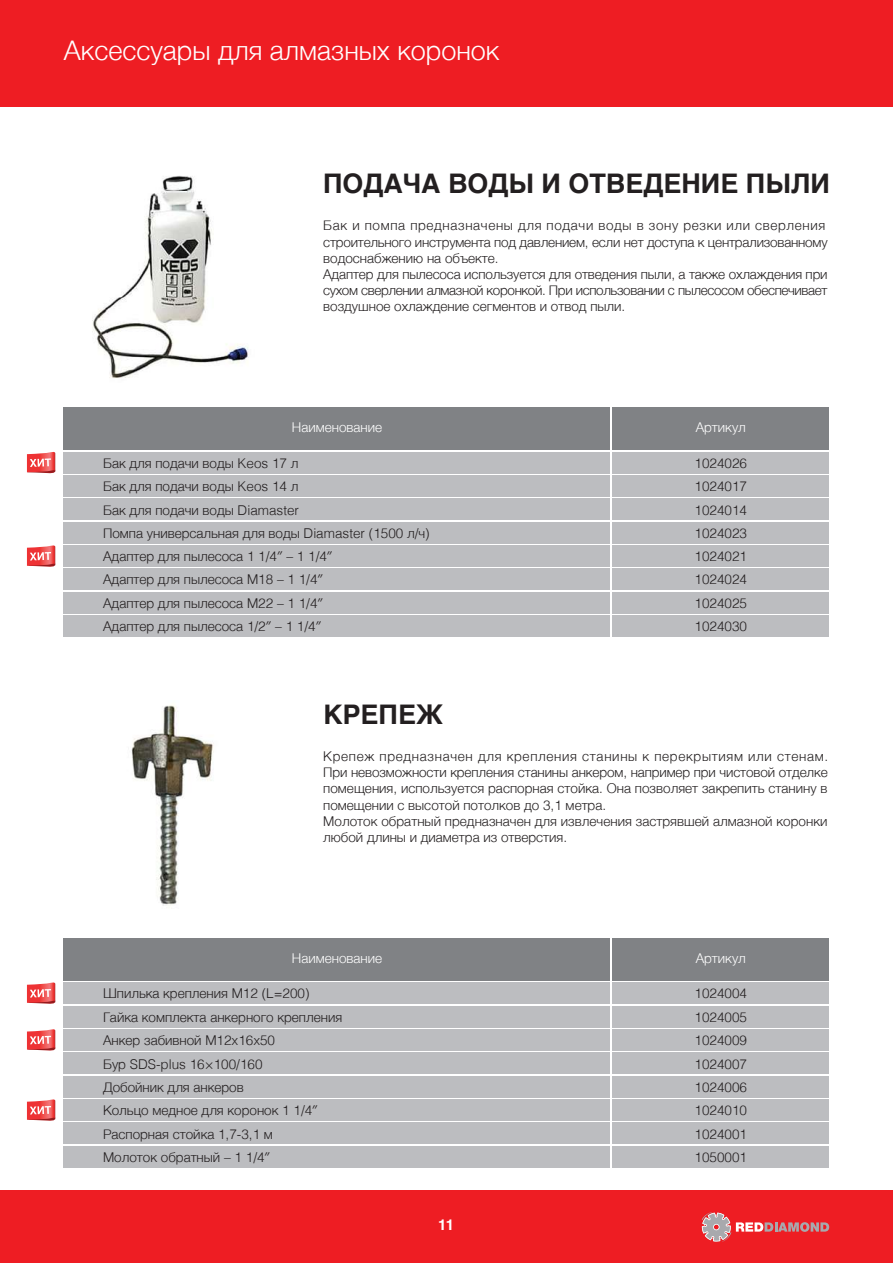
<style>
.page{position:relative;width:893px;height:1263px;background:#fff}
.page>*{position:absolute;margin:0;border:0;box-sizing:border-box;transform-origin:0 0}
.t1{font:700 27px "Helvetica";color:#231f20}
.t2{font:300 27px "Helvetica";color:#fff}
.t3{font:700 15px "Helvetica";color:#fff}
.t4{font:300 13.5px/16.2px "Helvetica";color:#231f20}
.t5{font:300 13.5px "Helvetica";color:#fff}
</style>
<div class="page">
<div style="left:0;top:0;width:893px;height:106px;background:#ee1d23"></div>
<div style="left:0;top:1191px;width:893px;height:72px;background:#ee1d23"></div>
<svg style="left:27px;top:452px;width:29px;height:22px"></svg>
<svg style="left:27px;top:545px;width:29px;height:22px"></svg>
<div style="left:612px;top:407px;width:217px;height:43px;background:#808285"></div>
<div style="left:64px;top:407px;width:546px;height:43px;background:#808285"></div>
<div style="left:64px;top:452px;width:546px;height:21px;background:#bcbdc0"></div>
<div style="left:64px;top:475px;width:546px;height:22px;background:#bcbdc0"></div>
<div style="left:64px;top:499px;width:546px;height:21px;background:#bcbdc0"></div>
<div style="left:64px;top:522px;width:546px;height:21px;background:#bcbdc0"></div>
<div style="left:612px;top:452px;width:217px;height:21px;background:#bcbdc0"></div>
<div style="left:612px;top:475px;width:217px;height:22px;background:#bcbdc0"></div>
<div style="left:612px;top:499px;width:217px;height:21px;background:#bcbdc0"></div>
<div style="left:612px;top:522px;width:217px;height:21px;background:#bcbdc0"></div>
<div style="left:64px;top:545px;width:546px;height:22px;background:#bcbdc0"></div>
<div style="left:612px;top:545px;width:217px;height:22px;background:#bcbdc0"></div>
<div style="left:64px;top:569px;width:546px;height:21px;background:#bcbdc0"></div>
<div style="left:612px;top:569px;width:217px;height:21px;background:#bcbdc0"></div>
<div style="left:64px;top:592px;width:546px;height:21px;background:#bcbdc0"></div>
<div style="left:612px;top:592px;width:217px;height:21px;background:#bcbdc0"></div>
<div style="left:64px;top:616px;width:546px;height:21px;background:#bcbdc0"></div>
<div style="left:612px;top:616px;width:217px;height:21px;background:#bcbdc0"></div>
<img style="left:92px;top:176px;width:157px;height:202px">
<svg style="left:27px;top:982px;width:29px;height:22px"></svg>
<svg style="left:27px;top:1099px;width:29px;height:22px"></svg>
<div style="left:612px;top:938px;width:217px;height:42px;background:#808285"></div>
<div style="left:64px;top:938px;width:546px;height:42px;background:#808285"></div>
<div style="left:64px;top:982px;width:546px;height:22px;background:#bcbdc0"></div>
<div style="left:64px;top:1006px;width:546px;height:21px;background:#bcbdc0"></div>
<div style="left:64px;top:1029px;width:546px;height:21px;background:#bcbdc0"></div>
<div style="left:64px;top:1053px;width:546px;height:21px;background:#bcbdc0"></div>
<div style="left:612px;top:982px;width:217px;height:22px;background:#bcbdc0"></div>
<div style="left:612px;top:1006px;width:217px;height:21px;background:#bcbdc0"></div>
<div style="left:612px;top:1029px;width:217px;height:21px;background:#bcbdc0"></div>
<div style="left:612px;top:1053px;width:217px;height:21px;background:#bcbdc0"></div>
<div style="left:64px;top:1076px;width:546px;height:21px;background:#bcbdc0"></div>
<div style="left:612px;top:1076px;width:217px;height:21px;background:#bcbdc0"></div>
<div style="left:64px;top:1099px;width:546px;height:22px;background:#bcbdc0"></div>
<div style="left:612px;top:1099px;width:217px;height:22px;background:#bcbdc0"></div>
<div style="left:64px;top:1123px;width:546px;height:21px;background:#bcbdc0"></div>
<div style="left:612px;top:1123px;width:217px;height:21px;background:#bcbdc0"></div>
<div style="left:64px;top:1146px;width:546px;height:21px;background:#bcbdc0"></div>
<div style="left:612px;top:1146px;width:217px;height:21px;background:#bcbdc0"></div>
<img style="left:131px;top:705px;width:83px;height:201px">
<svg style="left:27px;top:1029px;width:29px;height:22px"></svg>
<svg style="left:702px;top:1212px;width:127px;height:30px"></svg>
<h1 class="t2" style="left:64px;top:27px;width:437px">Аксессуары для алмазных коронок</h1>
<h1 class="t1" style="left:323px;top:167px;width:508px">ПОДАЧА ВОДЫ И ОТВЕДЕНИЕ ПЫЛИ</h1>
<p class="t4" style="left:323px;top:216px;width:506px">Бак и помпа предназначены для подачи воды в зону резки или сверления строительного инструмента под давлением, если нет доступа к централизованному водоснабжению на объекте.<br>Адаптер для пылесоса используется для отведения пыли, а также охлаждения при сухом сверлении алмазной коронкой. При использовании с пылесосом обеспечивает воздушное охлаждение сегментов и отвод пыли.</p>
<p class="t5" style="left:292px;top:416px;width:92px">Наименование</p>
<p class="t4" style="left:103px;top:450px;width:328px;line-height:23.2px">Бак для подачи воды Keos 17 л<br>Бак для подачи воды Keos 14 л<br>Бак для подачи воды Diamaster<br>Помпа универсальная для воды Diamaster (1500 л/ч)<br>Адаптер для пылесоса 1 1/4″ – 1 1/4″</p>
<p class="t5" style="left:696px;top:416px;width:52px">Артикул</p>
<p class="t4" style="left:694px;top:450px;width:54px;line-height:23.4px;text-align:justify">1024026<br>1024017<br>1024014<br>1024023</p>
<p class="t4" style="left:694px;top:547px;width:54px">1024021</p>
<p class="t4" style="left:103px;top:570px;width:222px">Адаптер для пылесоса М18 – 1 1/4″</p>
<p class="t4" style="left:694px;top:570px;width:54px">1024024</p>
<p class="t4" style="left:103px;top:594px;width:222px">Адаптер для пылесоса М22 – 1 1/4″</p>
<p class="t4" style="left:694px;top:594px;width:54px">1024025</p>
<p class="t4" style="left:103px;top:617px;width:220px">Адаптер для пылесоса 1/2″ – 1 1/4″</p>
<p class="t4" style="left:694px;top:617px;width:54px">1024030</p>
<h1 class="t1" style="left:323px;top:698px;width:122px">КРЕПЕЖ</h1>
<p class="t4" style="left:323px;top:747px;width:507px">Крепеж предназначен для крепления станины к перекрытиям или стенам.<br>При невозможности крепления станины анкером, например при чистовой отделке помещения, используется распорная стойка. Она позволяет закрепить станину в помещении с высотой потолков до 3,1 метра.<br>Молоток обратный предназначен для извлечения застрявшей алмазной коронки любой длины и диаметра из отверстия.</p>
<p class="t5" style="left:292px;top:946px;width:92px">Наименование</p>
<p class="t4" style="left:103px;top:981px;width:241px;line-height:23.4px">Шпилька крепления М12 (L=200)<br>Гайка комплекта анкерного крепления<br>Анкер забивной М12x16x50<br>Бур SDS-plus 16×100/160<br>Добойник для анкеров</p>
<p class="t5" style="left:696px;top:946px;width:52px">Артикул</p>
<p class="t4" style="left:694px;top:981px;width:54px;line-height:23.4px;text-align:justify">1024004<br>1024005<br>1024009<br>1024007</p>
<p class="t4" style="left:694px;top:1078px;width:54px">1024006</p>
<p class="t4" style="left:103px;top:1101px;width:216px">Кольцо медное для коронок 1 1/4″</p>
<p class="t4" style="left:694px;top:1101px;width:54px">1024010</p>
<p class="t4" style="left:103px;top:1125px;width:171px">Распорная стойка 1,7-3,1 м</p>
<p class="t4" style="left:694px;top:1125px;width:54px">1024001</p>
<p class="t4" style="left:103px;top:1148px;width:169px">Молоток обратный – 1 1/4″</p>
<p class="t4" style="left:694px;top:1148px;width:54px">1050001</p>
<p class="t3" style="left:438px;top:1215px;width:17px">11</p>
</div>
